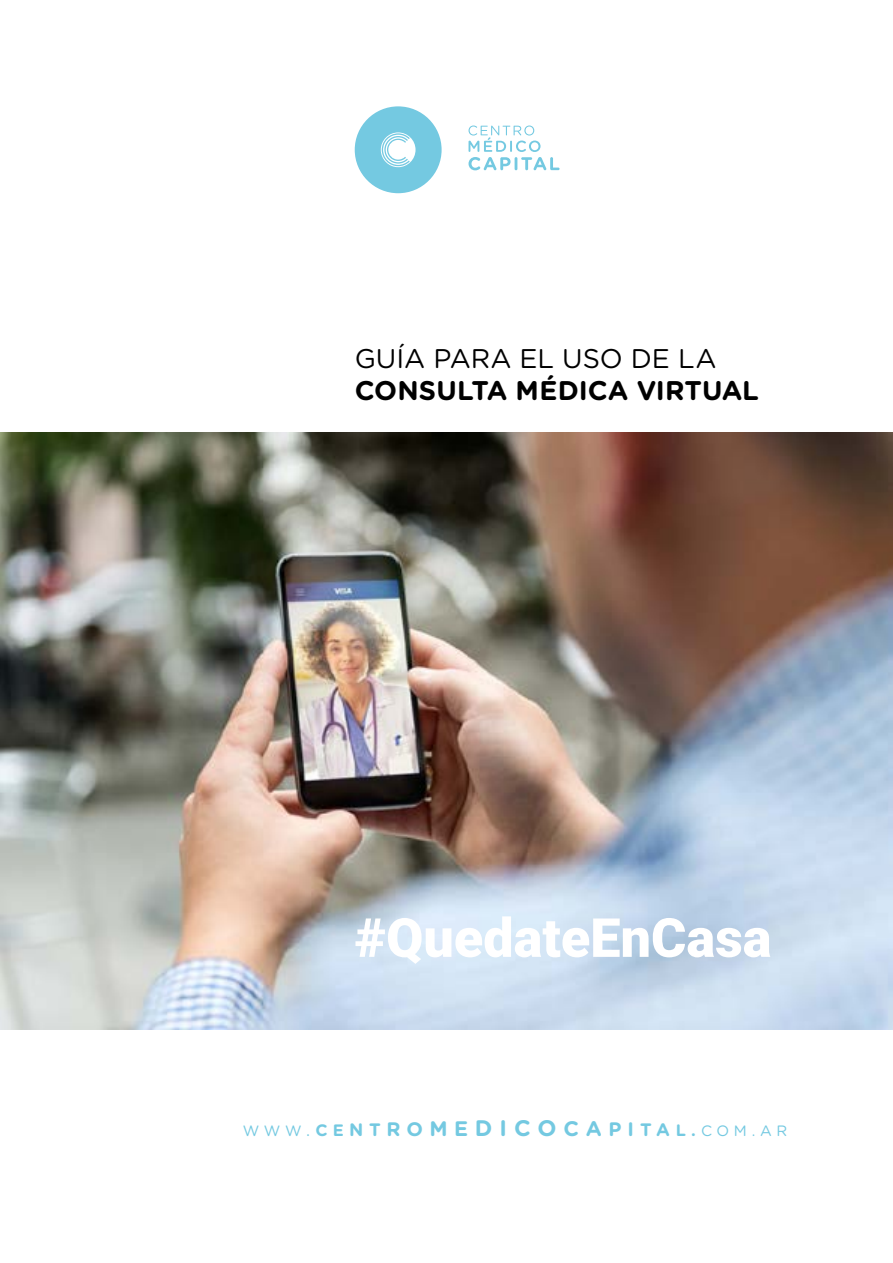
<style>
.page{position:relative;width:893px;height:1263px;background:#fff}
.page>*{position:absolute;margin:0;border:0;box-sizing:border-box;transform-origin:0 0}
.t1{font:900 54px "Roboto";color:#fff}
.t2{font:700 27px "Gotham Rounded";color:#000}
.t3{font:27px "Gotham Rounded";color:#000}
.t4{font:15px "Gotham Rounded";letter-spacing:.305em;color:#74c9e1}
.s1{font-size:16.5px}
.s2{font-weight:700;font-size:16.5px}
.s3{font-weight:700;font-size:18px}
.s4{font-weight:700;font-size:19.5px}
.s5{font-weight:700;font-size:21px}
.s6{font-weight:700;font-size:22.5px}
</style>
<div class="page">
<img style="left:0;top:433px;width:892px;height:596px">
<svg style="left:468px;top:126px;width:91px;height:44px"></svg>
<svg style="left:355px;top:106px;width:86px;height:87px"></svg>
<h2 class="t3" style="left:354px;top:340px;width:363px">GUÍA PARA EL USO DE LA</h2>
<h2 class="t2" style="left:354px;top:370px;width:406px">CONSULTA MÉDICA VIRTUAL</h2>
<h1 class="t1" style="left:354px;top:900px;width:418px">#QuedateEnCasa</h1>
<p class="t4" style="left:243px;top:1120px;width:546px">WWW<span class="s1">.</span><span class="s2">CE</span><span class="s3">NT</span><span class="s4">RO</span><span class="s5">ME</span><span class="s6">DICO</span><span class="s5">CA</span><span class="s4">PI</span><span class="s3">TA</span><span class="s2">L.</span>COM.AR</p>
</div>
